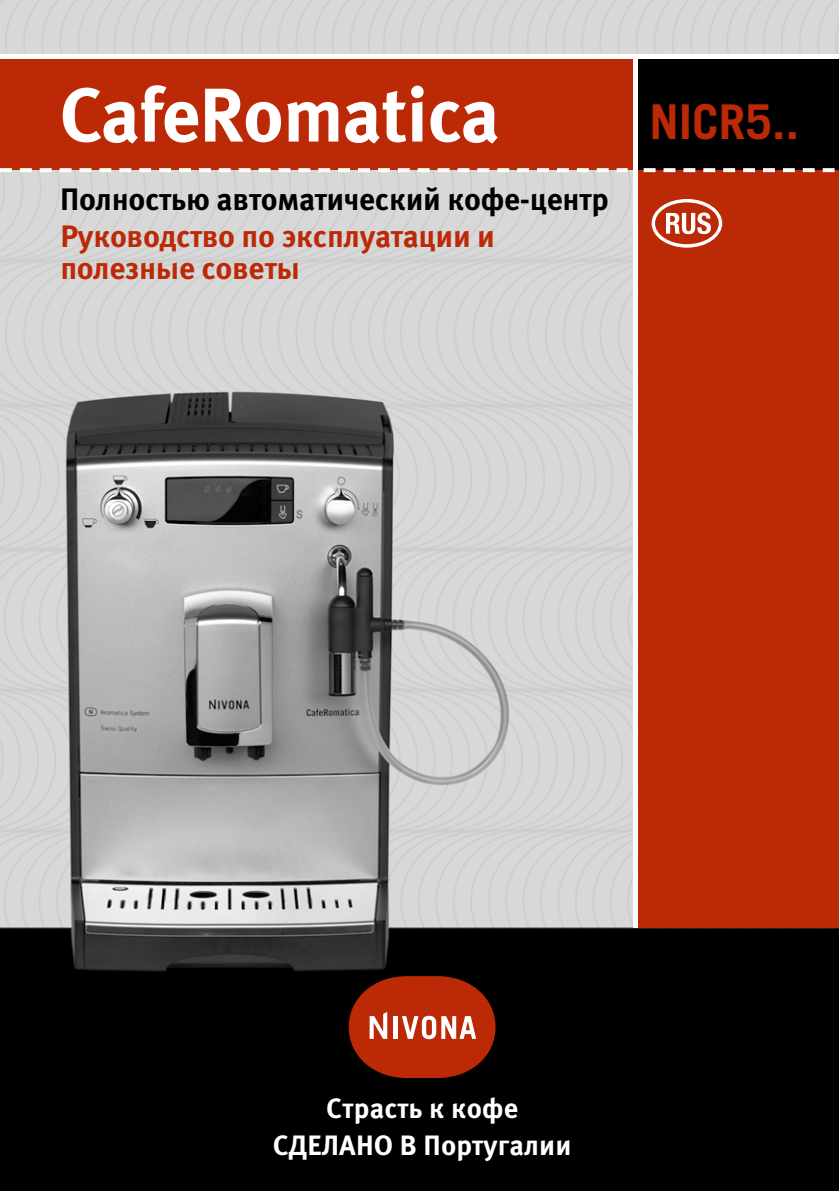
<style>
.page{position:relative;width:840px;height:1191px;background:#fff}
.page>*{position:absolute;margin:0;border:0;box-sizing:border-box;transform-origin:0 0}
.t1{font:700 76px "Meta Pro";letter-spacing:-.015em;color:#fff}
.t2{font:700 48px "Trade Gothic LT Std";color:#bc2906}
.t3{font:700 31px/32px "Meta Pro";letter-spacing:-.01em;color:#bc2906}
.t4{font:700 31px "Meta Pro";letter-spacing:-.01em;color:#000}
.t5{font:700 28px/37.2px "Meta Pro";letter-spacing:.005em;color:#fff;text-align:center}
</style>
<div class="page">
<img style="left:0;top:1px;width:838px;height:1190px">
<div style="left:0;top:57px;width:635px;height:113px;background:#bc2906"></div>
<div style="left:635px;top:57px;width:203px;height:113px;background:#000"></div>
<div style="left:635px;top:170px;width:203px;height:758px;background:#bc2906"></div>
<hr style="left:633px;top:57px;width:4px;height:871px;background:#fff">
<hr style="left:0;top:55px;width:838px;height:4px;background:#fff">
<svg style="left:0;top:168px;width:12px;height:4px"></svg>
<svg style="left:20px;top:168px;width:12px;height:4px"></svg>
<svg style="left:40px;top:168px;width:12px;height:4px"></svg>
<svg style="left:60px;top:168px;width:11px;height:4px"></svg>
<svg style="left:79px;top:168px;width:12px;height:4px"></svg>
<svg style="left:99px;top:168px;width:12px;height:4px"></svg>
<svg style="left:119px;top:168px;width:12px;height:4px"></svg>
<svg style="left:139px;top:168px;width:12px;height:4px"></svg>
<svg style="left:159px;top:168px;width:12px;height:4px"></svg>
<svg style="left:179px;top:168px;width:12px;height:4px"></svg>
<svg style="left:199px;top:168px;width:12px;height:4px"></svg>
<svg style="left:219px;top:168px;width:11px;height:4px"></svg>
<svg style="left:238px;top:168px;width:12px;height:4px"></svg>
<svg style="left:258px;top:168px;width:12px;height:4px"></svg>
<svg style="left:278px;top:168px;width:12px;height:4px"></svg>
<svg style="left:298px;top:168px;width:12px;height:4px"></svg>
<svg style="left:318px;top:168px;width:12px;height:4px"></svg>
<svg style="left:338px;top:168px;width:12px;height:4px"></svg>
<svg style="left:358px;top:168px;width:12px;height:4px"></svg>
<svg style="left:378px;top:168px;width:11px;height:4px"></svg>
<svg style="left:397px;top:168px;width:12px;height:4px"></svg>
<svg style="left:417px;top:168px;width:12px;height:4px"></svg>
<svg style="left:437px;top:168px;width:12px;height:4px"></svg>
<svg style="left:457px;top:168px;width:12px;height:4px"></svg>
<svg style="left:477px;top:168px;width:12px;height:4px"></svg>
<svg style="left:497px;top:168px;width:12px;height:4px"></svg>
<svg style="left:517px;top:168px;width:12px;height:4px"></svg>
<svg style="left:537px;top:168px;width:11px;height:4px"></svg>
<svg style="left:556px;top:168px;width:12px;height:4px"></svg>
<svg style="left:576px;top:168px;width:12px;height:4px"></svg>
<svg style="left:596px;top:168px;width:12px;height:4px"></svg>
<svg style="left:616px;top:168px;width:11px;height:4px"></svg>
<svg style="left:822px;top:168px;width:12px;height:4px"></svg>
<svg style="left:802px;top:168px;width:12px;height:4px"></svg>
<svg style="left:782px;top:168px;width:12px;height:4px"></svg>
<svg style="left:763px;top:168px;width:11px;height:4px"></svg>
<svg style="left:743px;top:168px;width:11px;height:4px"></svg>
<svg style="left:723px;top:168px;width:11px;height:4px"></svg>
<svg style="left:703px;top:168px;width:11px;height:4px"></svg>
<svg style="left:683px;top:168px;width:12px;height:4px"></svg>
<svg style="left:663px;top:168px;width:12px;height:4px"></svg>
<svg style="left:643px;top:168px;width:12px;height:4px"></svg>
<svg style="left:348px;top:976px;width:147px;height:102px;background:#a23419"></svg>
<h1 class="t1" style="left:59px;top:67px;width:442px">CafeRomatica</h1>
<p class="t4" style="left:60px;top:180px;width:550px">Полностью автоматический кофе-центр</p>
<p class="t3" style="left:60px;top:221px;width:436px">Руководство по эксплуатации и полезные советы</p>
<h2 class="t2" style="left:649px;top:93px;width:151px">NICR5..</h2>
<p class="t5" style="left:272px;top:1089px;width:300px">Страсть к кофе<br>СДЕЛАНО В Португалии</p>
</div>
